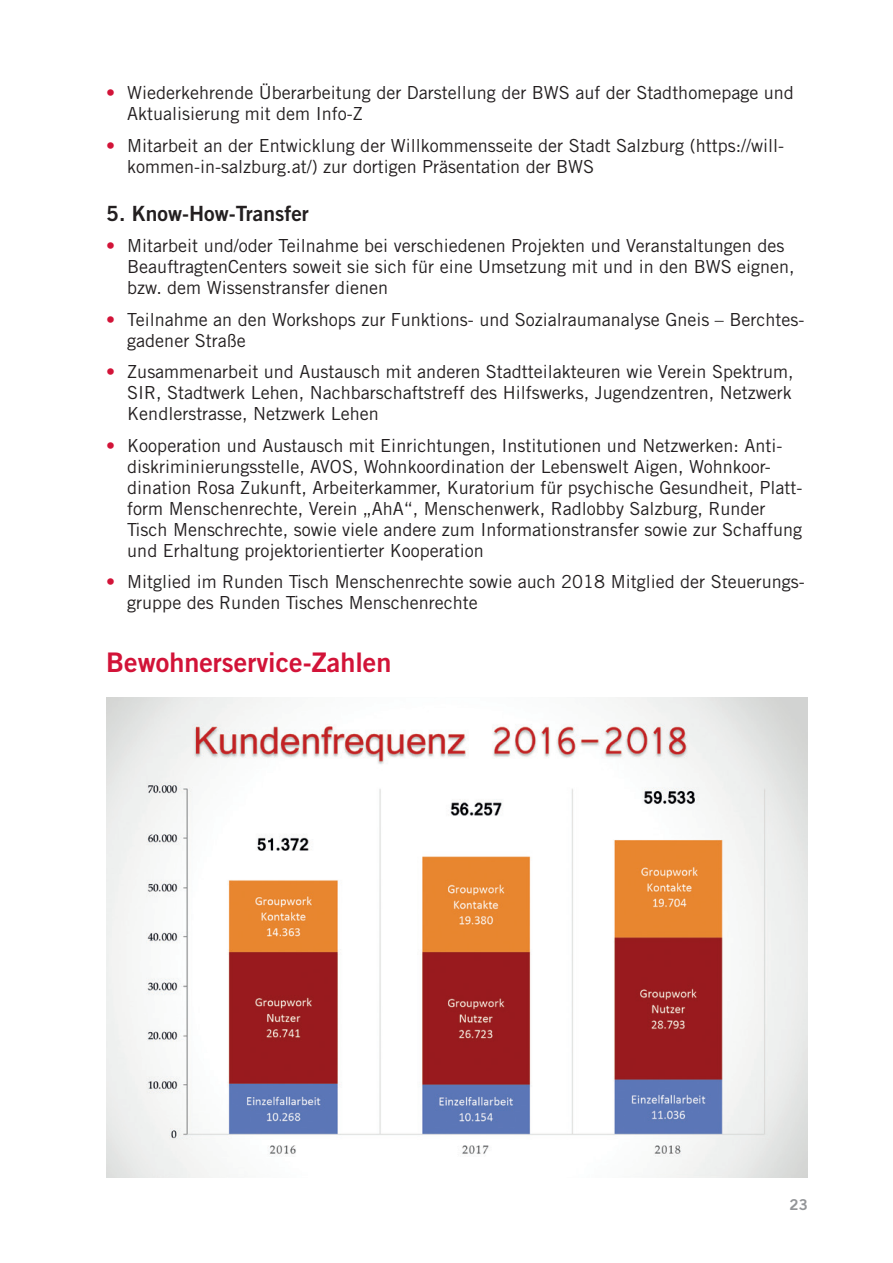
<style>
.page{position:relative;width:893px;height:1263px;background:#fff}
.page>*{position:absolute;margin:0;border:0;box-sizing:border-box;transform-origin:0 0}
.t1{font:27px "Trade Gothic LT Bold Two";color:#d21338}
.t2{font:21px "Trade Gothic LT Bold Two";color:#231f20}
.t3{font:18px/21px "Trade Gothic LT";color:#231f20}
.t4{font:15px "Trade Gothic LT Bold Two";color:#939598}
.s1{color:#d21338}
</style>
<div class="page">
<img style="left:106px;top:697px;width:702px;height:481px">
<p class="t3" style="left:127px;top:82px;width:668px;text-indent:-21px"><span class="s1">•</span> Wiederkehrende Überarbeitung der Darstellung der BWS auf der Stadthomepage und<br>Aktualisierung mit dem Info-Z</p>
<p class="t3" style="left:127px;top:134px;width:658px;text-indent:-21px"><span class="s1">•</span> Mitarbeit an der Entwicklung der Willkommensseite der Stadt Salzburg (https://will&shy;kommen-in-salzburg.at/) zur dortigen Präsentation der BWS</p>
<p class="t2" style="left:106px;top:200px;width:204px">5. Know-How-Transfer</p>
<p class="t3" style="left:127px;top:235px;width:669px;text-indent:-21px"><span class="s1">•</span> Mitarbeit und/oder Teilnahme bei verschiedenen Projekten und Veranstaltungen des<br>BeauftragtenCenters soweit sie sich für eine Umsetzung mit und in den BWS eignen, bzw. dem Wissenstransfer dienen</p>
<p class="t3" style="left:127px;top:308px;width:678px;text-indent:-21px"><span class="s1">•</span> Teilnahme an den Workshops zur Funktions- und Sozialraumanalyse Gneis – Berchtes&shy;gadener Straße</p>
<p class="t3" style="left:127px;top:361px;width:668px;text-align:justify;text-indent:-21px"><span class="s1">•</span> Zusammenarbeit und Austausch mit anderen Stadtteilakteuren wie Verein Spektrum, SIR, Stadtwerk Lehen, Nachbarschaftstreff des Hilfswerks, Jugendzentren, Netzwerk Kendlerstrasse, Netzwerk Lehen</p>
<p class="t3" style="left:127px;top:434px;width:677px;text-indent:-21px"><span class="s1">•</span> Kooperation und Austausch mit Einrichtungen, Institutionen und Netzwerken: Anti&shy;diskriminierungsstelle, AVOS, Wohnkoordination der Lebenswelt Aigen, Wohnkoor&shy;dination Rosa Zukunft, Arbeiterkammer, Kuratorium für psychische Gesundheit, Platt&shy;form Menschenrechte, Verein „AhA“, Menschenwerk, Radlobby Salzburg, Runder Tisch Menschrechte, sowie viele andere zum Informationstransfer sowie zur Schaffung und Erhaltung projektorientierter Kooperation</p>
<p class="t3" style="left:127px;top:571px;width:679px;text-indent:-21px"><span class="s1">•</span> Mitglied im Runden Tisch Menschenrechte sowie auch 2018 Mitglied der Steuerungs&shy;gruppe des Runden Tisches Menschenrechte</p>
<h1 class="t1" style="left:106px;top:646px;width:287px">Bewohnerservice-Zahlen</h1>
<p class="t4" style="left:790px;top:1195px;width:20px">23</p>
</div>
